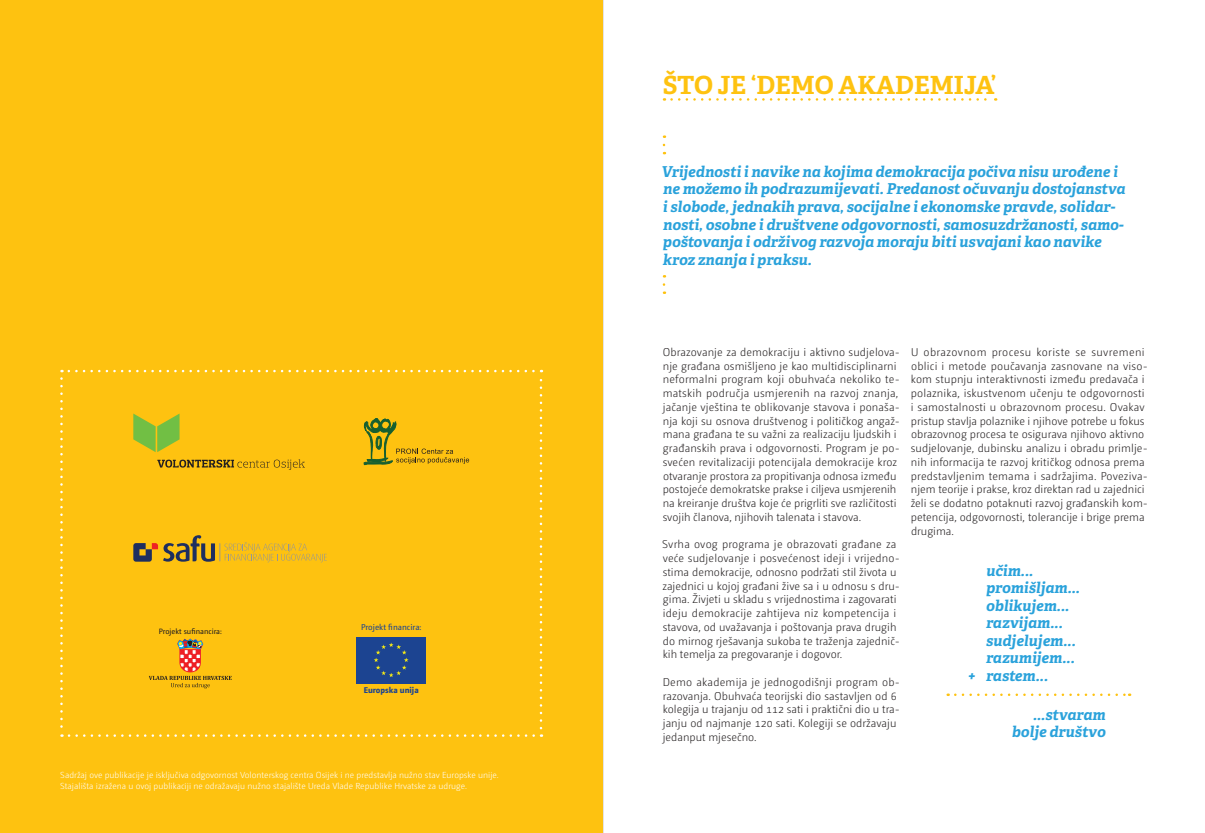
<style>
.page{position:relative;width:1205px;height:833px;background:#fff}
.page>*{position:absolute;margin:0;border:0;box-sizing:border-box;transform-origin:0 0}
.t1{font:700 25px "Adelle Basic";color:#fec210}
.t2{font:italic 700 15px/17.5px "Adelle Basic";color:#2aa2db}
.t3{font:300 11.25px/13.8px "Camingo Dos Pro";letter-spacing:.005em;color:#231f20}
.t4{font:300 8.75px/10.5px "Camingo Dos Pro";color:#fff}
.t5{font:8.38px "Camingo Dos Pro";color:#1c4491}
.t6{font:800 8.38px "Camingo Dos Pro";color:#1c4491}
.t7{font:7.62px "Camingo Dos Pro";color:#231f20}
</style>
<div class="page">
<hr style="left:602px;top:0;width:1px;height:833px;background:#231f20">
<div style="left:0;top:0;width:602px;height:833px;background:#fec210"></div>
<svg style="left:671px;top:98px;width:325px;height:3px"></svg>
<svg style="left:60px;top:378px;width:3px;height:359px"></svg>
<svg style="left:69px;top:734px;width:473px;height:3px"></svg>
<svg style="left:540px;top:370px;width:2px;height:358px"></svg>
<svg style="left:61px;top:370px;width:472px;height:2px"></svg>
<svg style="left:157px;top:459px;width:148px;height:11px"></svg>
<svg style="left:133px;top:413px;width:47px;height:39px"></svg>
<div style="left:357px;top:637px;width:69px;height:46px;background:#1c4491"></div>
<svg style="left:374px;top:642px;width:35px;height:35px"></svg>
<svg style="left:364px;top:418px;width:105px;height:47px"></svg>
<svg style="left:133px;top:535px;width:194px;height:27px"></svg>
<svg style="left:149px;top:639px;width:83px;height:49px"></svg>
<svg style="left:955px;top:693px;width:175px;height:3px"></svg>
<p class="t7" style="left:159px;top:626px;width:64px">Projekt sufinancira:</p>
<p class="t5" style="left:361px;top:622px;width:62px">Projekt financira:</p>
<p class="t6" style="left:364px;top:685px;width:56px">Europska unija</p>
<p class="t4" style="left:60px;top:770px;width:440px">Sadržaj ove publikacije je isključiva odgovornost Volonterskog centra Osijek i ne predstavlja nužno stav Europske unije.<br>Stajališta izražena u ovoj publikaciji ne odražavaju nužno stajalište Ureda Vlade Republike Hrvatske za udruge.</p>
<h1 class="t1" style="left:663px;top:70px;width:335px">ŠTO JE ‘DEMO AKADEMIJA’</h1>
<p class="t2" style="left:661px;top:163px;width:466px">Vrijednosti i navike na kojima demokracija počiva nisu urođene i ne možemo ih podrazumijevati. Predanost očuvanju dostojanstva i slobode, jednakih prava, socijalne i ekonomske pravde, solidar&shy;nosti, osobne i društvene odgovornosti, samosuzdržanosti, samo&shy;poštovanja i održivog razvoja moraju biti usvajani kao navike kroz znanja i praksu.</p>
<p class="t3" style="left:663px;top:345px;width:239px">Obrazovanje za demokraciju i aktivno sudjelova&shy;nje građana osmišljeno je kao multidisciplinarni neformalni program koji obuhvaća nekoliko te&shy;matskih područja usmjerenih na razvoj znanja, jačanje vještina te oblikovanje stavova i ponaša&shy;nja koji su osnova društvenog i političkog angaž&shy;mana građana te su važni za realizaciju ljudskih i građanskih prava i odgovornosti. Program je po&shy;svećen revitalizaciji potencijala demokracije kroz otvaranje prostora za propitivanja odnosa između postojeće demokratske prakse i ciljeva usmjerenih na kreiranje društva koje će prigrliti sve različitosti svojih članova, njihovih talenata i stavova.</p>
<p class="t3" style="left:662px;top:537px;width:239px">Svrha ovog programa je obrazovati građane za veće sudjelovanje i posvećenost ideji i vrijedno&shy;stima demokracije, odnosno podržati stil života u zajednici u kojoj građani žive sa i u odnosu s dru&shy;gima. Živjeti u skladu s vrijednostima i zagovarati ideju demokracije zahtijeva niz kompetencija i stavova, od uvažavanja i poštovanja prava drugih do mirnog rješavanja sukoba te traženja zajednič&shy;kih temelja za pregovaranje i dogovor.</p>
<p class="t3" style="left:663px;top:675px;width:239px">Demo akademija je jednogodišnji program ob&shy;razovanja. Obuhvaća teorijski dio sastavljen od 6 kolegija u trajanju od 112 sati i praktični dio u tra&shy;janju od najmanje 120 sati. Kolegiji se održavaju jedanput mjesečno.</p>
<p class="t3" style="left:911px;top:345px;width:239px">U obrazovnom procesu koriste se suvremeni oblici i metode poučavanja zasnovane na viso&shy;kom stupnju interaktivnosti između predavača i polaznika, iskustvenom učenju te odgovornosti i samostalnosti u obrazovnom procesu. Ovakav pristup stavlja polaznike i njihove potrebe u fokus obrazovnog procesa te osigurava njihovo aktivno sudjelovanje, dubinsku analizu i obradu primlje&shy;nih informacija te razvoj kritičkog odnosa prema predstavljenim temama i sadržajima. Poveziva&shy;njem teorije i prakse, kroz direktan rad u zajednici želi se dodatno potaknuti razvoj građanskih kom&shy;petencija, odgovornosti, tolerancije i brige prema drugima.</p>
<h2 class="t2" style="left:986px;top:562px;width:49px">učim...</h2>
<h2 class="t2" style="left:986px;top:579px;width:96px">promišljam...</h2>
<h2 class="t2" style="left:986px;top:597px;width:85px">oblikujem...</h2>
<h2 class="t2" style="left:986px;top:614px;width:78px">razvijam...</h2>
<h2 class="t2" style="left:986px;top:632px;width:91px">sudjelujem...</h2>
<h2 class="t2" style="left:986px;top:649px;width:90px">razumijem...</h2>
<h2 class="t2" style="left:967px;top:667px;width:82px">+ rastem...</h2>
<h2 class="t2" style="left:1012px;top:706px;width:95px;text-align:right">...stvaram bolje društvo</h2>
</div>
